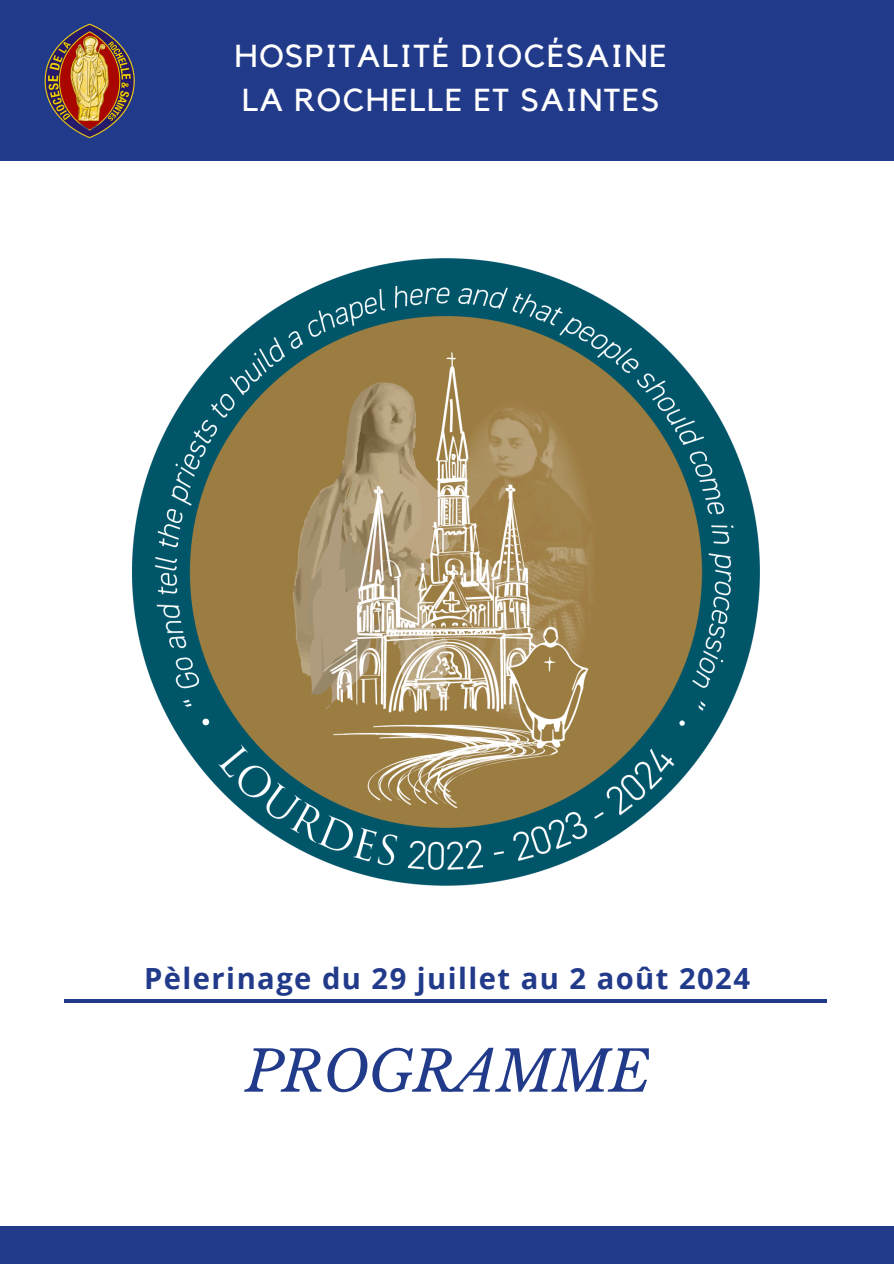
<style>
.page{position:relative;width:894px;height:1264px;background:#fff}
.page>*{position:absolute;margin:0;border:0;box-sizing:border-box;transform-origin:0 0}
.t1{font:italic 56.25px "Libre Baskerville";letter-spacing:-.02em;color:#223a8a}
.t2{font:31.65px/43.8px "Kollektif";letter-spacing:.05em;color:#fff}
.t3{font:700 29.1px "Open Sans";letter-spacing:.05em;color:#223a8a}
</style>
<div class="page">
<div style="left:1px;top:0;width:892px;height:160px;background:#223a8a"></div>
<div style="left:0;top:1226px;width:893px;height:37px;background:#223a8a"></div>
<hr style="left:64px;top:999px;width:762px;height:3px;background:#223a8a">
<img style="left:44px;top:23px;width:91px;height:116px">
<img style="left:132px;top:258px;width:627px;height:627px">
<h2 class="t2" style="left:235px;top:35px;width:433px">HOSPITALITÉ DIOCÉSAINE<br>LA ROCHELLE ET SAINTES</h2>
<p class="t3" style="left:144px;top:957px;width:607px">Pèlerinage du 29 juillet au 2 août 2024</p>
<p class="t1" style="left:245px;top:1037px;width:407px">PROGRAMME</p>
</div>
